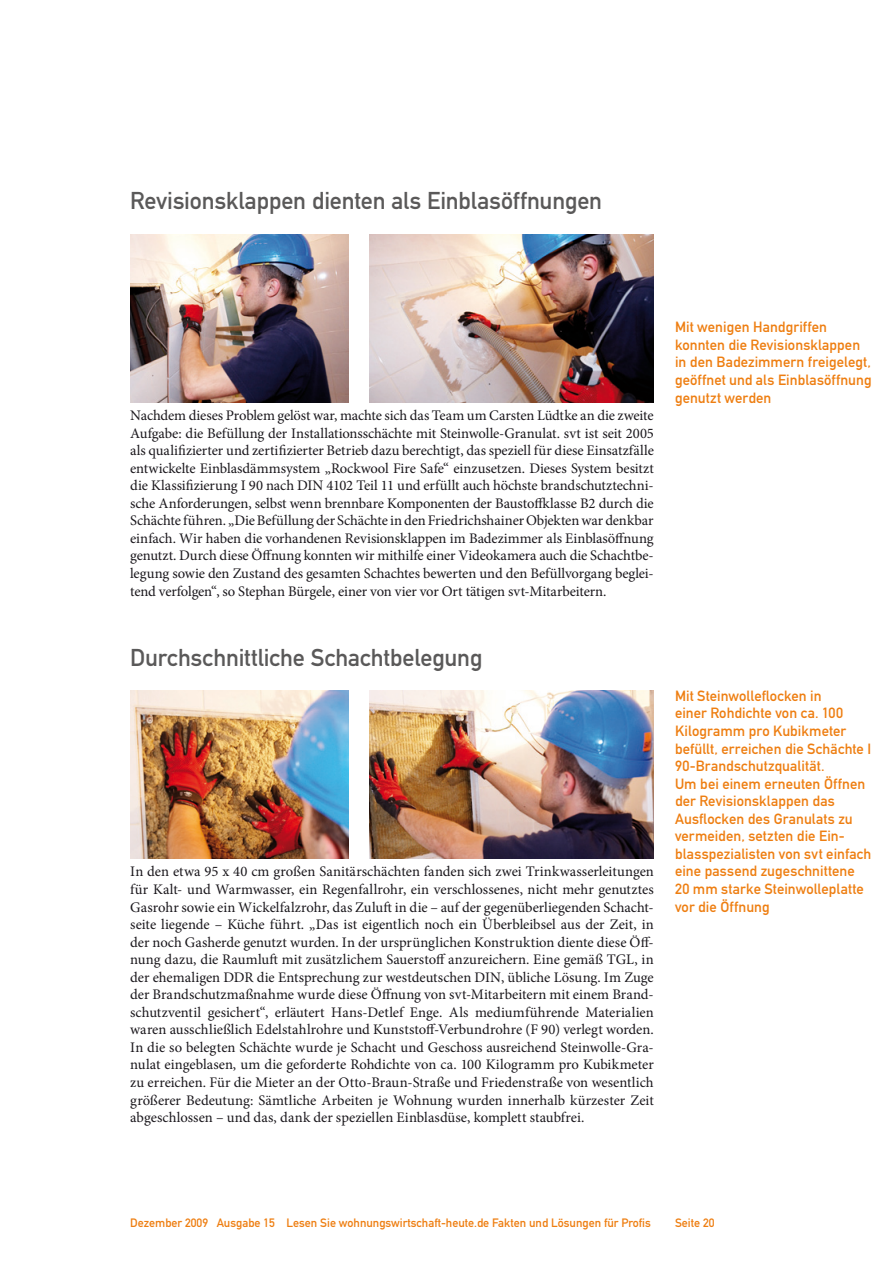
<style>
.page{position:relative;width:893px;height:1263px;background:#fff}
.page>*{position:absolute;margin:0;border:0;box-sizing:border-box;transform-origin:0 0}
.Überschrift_Grau{font:24px "DIN Mittelschrift";letter-spacing:-.005em;color:#5a5959}
.Fließtext_erste_Zeil{font:14.7px/17.5px "Minion Pro";letter-spacing:-.005em;color:#1a171c;text-align:justify}
.Bildunterschrift{font:14.7px/17.5px "DIN Mittelschrift";letter-spacing:.005em;color:#ee7e11}
.t1{font:12px "DIN Mittelschrift";color:#ee7e11}
</style>
<div class="page">
<img style="left:130px;top:235px;width:218px;height:167px">
<img style="left:370px;top:235px;width:284px;height:167px">
<img style="left:130px;top:690px;width:218px;height:169px">
<img style="left:370px;top:690px;width:284px;height:169px">
<p class="Überschrift_Grau" style="left:130px;top:187px;width:473px">Revisionsklappen dienten als Einblasöffnungen</p>
<p class="Fließtext_erste_Zeil" style="left:130px;top:407px;width:525px">Nachdem dieses Problem gelöst war, machte sich das Team um Carsten Lüdtke an die zweite Aufgabe: die Befüllung der Installationsschächte mit Steinwolle-Granulat. svt ist seit 2005 als qualifizierter und zertifizierter Betrieb dazu berechtigt, das speziell für diese Einsatzfälle entwickelte Einblasdämmsystem „Rockwool Fire Safe“ einzusetzen. Dieses System besitzt die Klassifizierung I 90 nach DIN 4102 Teil 11 und erfüllt auch höchste brandschutztechni&shy;sche Anforderungen, selbst wenn brennbare Komponenten der Baustoffklasse B2 durch die Schächte führen. „Die Befüllung der Schächte in den Friedrichshainer Objekten war denkbar einfach. Wir haben die vorhandenen Revisionsklappen im Badezimmer als Einblasöffnung genutzt. Durch diese Öffnung konnten wir mithilfe einer Videokamera auch die Schachtbe&shy;legung sowie den Zustand des gesamten Schachtes bewerten und den Befüllvorgang beglei&shy;tend verfolgen“, so Stephan Bürgele, einer von vier vor Ort tätigen svt-Mitarbeitern.</p>
<p class="Überschrift_Grau" style="left:130px;top:643px;width:354px">Durchschnittliche Schachtbelegung</p>
<p class="Fließtext_erste_Zeil" style="left:130px;top:863px;width:525px">In den etwa 95 x 40 cm großen Sanitärschächten fanden sich zwei Trinkwasserleitungen für Kalt- und Warmwasser, ein Regenfallrohr, ein verschlossenes, nicht mehr genutztes Gasrohr sowie ein Wickelfalzrohr, das Zuluft in die – auf der gegenüberliegenden Schacht&shy;seite liegende – Küche führt. „Das ist eigentlich noch ein Überbleibsel aus der Zeit, in der noch Gasherde genutzt wurden. In der ursprünglichen Konstruktion diente diese Öff&shy;nung dazu, die Raumluft mit zusätzlichem Sauerstoff anzureichern. Eine gemäß TGL, in der ehemaligen DDR die Entsprechung zur westdeutschen DIN, übliche Lösung. Im Zuge der Brandschutzmaßnahme wurde diese Öffnung von svt-Mitarbeitern mit einem Brand&shy;schutzventil gesichert“, erläutert Hans-Detlef Enge. Als mediumführende Materialien waren ausschließlich Edelstahlrohre und Kunststoff-Verbundrohre (F 90) verlegt worden.<br>In die so belegten Schächte wurde je Schacht und Geschoss ausreichend Steinwolle-Gra&shy;nulat eingeblasen, um die geforderte Rohdichte von ca. 100 Kilogramm pro Kubikmeter zu erreichen. Für die Mieter an der Otto-Braun-Straße und Friedenstraße von wesentlich größerer Bedeutung: Sämtliche Arbeiten je Wohnung wurden innerhalb kürzester Zeit abgeschlossen – und das, dank der speziellen Einblasdüse, komplett staubfrei.</p>
<p class="Bildunterschrift" style="left:675px;top:318px;width:198px">Mit wenigen Handgriffen konnten die Revisionsklappen in den Badezimmern freigelegt, geöffnet und als Einblasöffnung genutzt werden</p>
<p class="Bildunterschrift" style="left:675px;top:687px;width:198px">Mit Steinwolleflocken in<br>einer Rohdichte von ca. 100<br>Kilogramm pro Kubikmeter befüllt, erreichen die Schächte I<br>90-Brandschutzqualität.</p>
<p class="Bildunterschrift" style="left:675px;top:775px;width:198px">Um bei einem erneuten Öffnen der Revisionsklappen das<br>Ausflocken des Granulats zu vermeiden, setzten die Ein&shy;blasspezialisten von svt einfach eine passend zugeschnittene<br>20 mm starke Steinwolleplatte vor die Öffnung</p>
<p class="t1" style="left:130px;top:1216px;width:522px">Dezember 2009 Ausgabe 15 Lesen Sie wohnungswirtschaft-heute.de Fakten und Lösungen für Profis</p>
<p class="t1" style="left:675px;top:1216px;width:41px">Seite 20</p>
</div>
